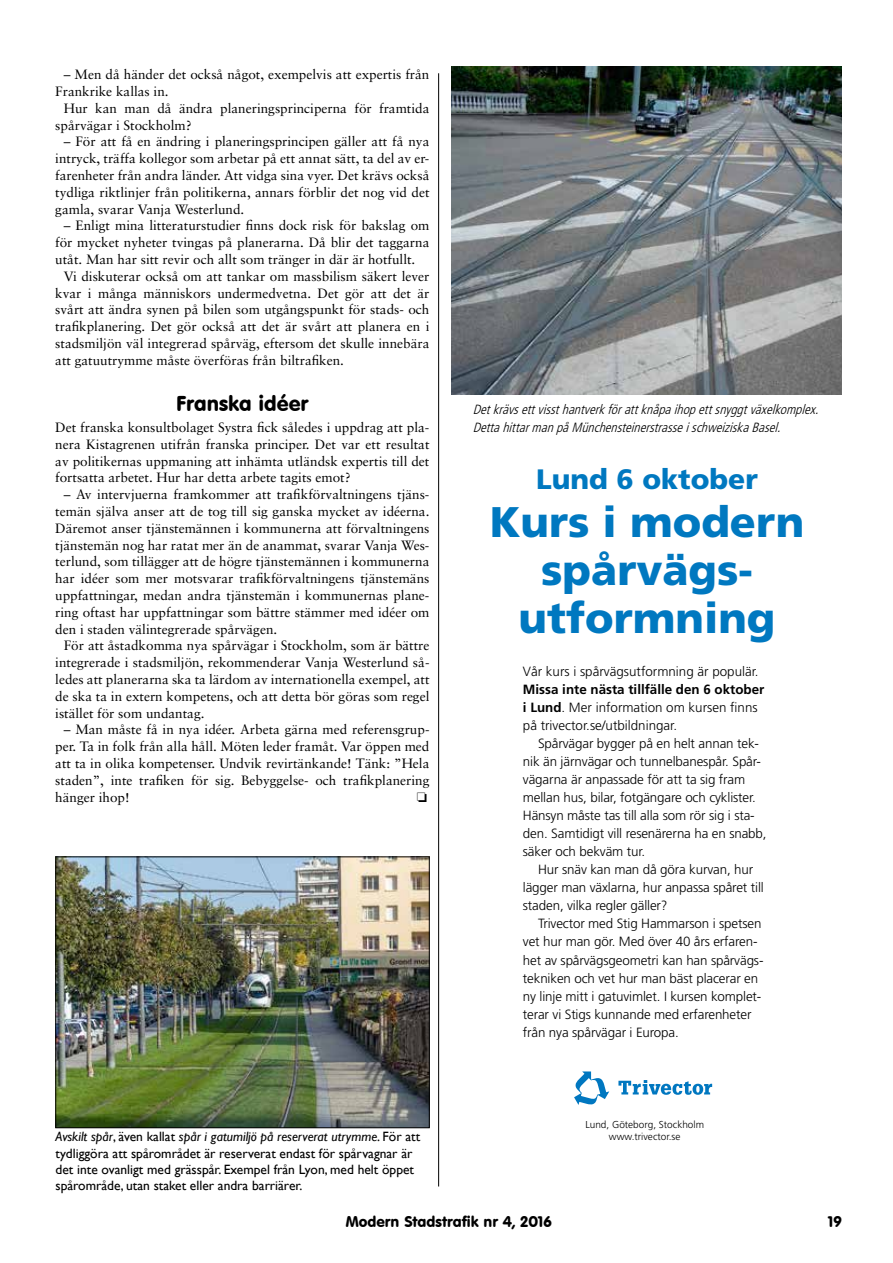
<style>
.page{position:relative;width:893px;height:1263px;background:#fff}
.page>*{position:absolute;margin:0;border:0;box-sizing:border-box;transform-origin:0 0}
.t1{font:900 42.75px/48.2px "Frutiger";color:#0078c0;text-align:center}
.t2{font:900 28.05px "Frutiger";color:#0078c0}
.t3{font:21px "VAG Rounded BT";color:#000}
.t4{font:15px "VAG Rounded BT";color:#000}
.t5{font:13.5px/16.8px "Sabon";color:#000;text-align:justify}
.t6{font:13.5px/16.2px "Gill Sans";color:#000}
.t7{font:300 13.35px/18px "Frutiger";letter-spacing:-.01em;color:#000}
.t8{font:italic 300 condensed 13.35px/18px "Frutiger";color:#000}
.t9{font:300 10.05px/12px "Frutiger";color:#000;text-align:center}
.s1{font-style:italic}
.s2{font-weight:700}
</style>
<div class="page">
<img style="left:58px;top:859px;width:369px;height:267px">
<div style="left:56px;top:857px;width:373px;height:271px;border:1px solid #000"></div>
<hr style="left:438px;top:73px;width:1px;height:1113px;background:#000">
<svg style="left:574px;top:1071px;width:35px;height:33px"></svg>
<svg style="left:618px;top:1080px;width:94px;height:15px"></svg>
<img style="left:451px;top:66px;width:390px;height:328px">
<p class="t5" style="left:55px;top:66px;width:376px;text-indent:9px">– Men då händer det också något, exempelvis att expertis från<br>Frankrike kallas in.</p>
<p class="t5" style="left:55px;top:100px;width:376px;text-indent:9px">Hur kan man då ändra planeringsprinciperna för framtida spårvägar i Stockholm?</p>
<p class="t5" style="left:55px;top:133px;width:376px;text-indent:9px">– För att få en ändring i planeringsprincipen gäller att få nya intryck, träffa kollegor som arbetar på ett annat sätt, ta del av er&shy;farenheter från andra länder. Att vidga sina vyer. Det krävs också tydliga riktlinjer från politikerna, annars förblir det nog vid det gamla, svarar Vanja Westerlund.</p>
<p class="t5" style="left:55px;top:217px;width:376px;text-indent:9px">– Enligt mina litteraturstudier finns dock risk för bakslag om för mycket nyheter tvingas på planerarna. Då blir det taggarna utåt. Man har sitt revir och allt som tränger in där är hotfullt.</p>
<p class="t5" style="left:55px;top:267px;width:376px;text-indent:9px">Vi diskuterar också om att tankar om massbilism säkert lever kvar i många människors undermedvetna. Det gör att det är svårt att ändra synen på bilen som utgångspunkt för stads- och trafikplanering. Det gör också att det är svårt att planera en i stadsmiljön väl integrerad spårväg, eftersom det skulle innebära att gatuutrymme måste överföras från biltrafiken.</p>
<h3 class="t3" style="left:176px;top:390px;width:134px">Franska idéer</h3>
<p class="t5" style="left:55px;top:419px;width:376px">Det franska konsultbolaget Systra fick således i uppdrag att pla&shy;nera Kistagrenen utifrån franska principer. Det var ett resultat av politikernas uppmaning att inhämta utländsk expertis till det fortsatta arbetet. Hur har detta arbete tagits emot?</p>
<p class="t5" style="left:55px;top:486px;width:376px;text-indent:9px">– Av intervjuerna framkommer att trafikförvaltningens tjäns&shy;temän själva anser att de tog till sig ganska mycket av idéerna.<br>Däremot anser tjänstemännen i kommunerna att förvaltningens tjänstemän nog har ratat mer än de anammat, svarar Vanja Wes&shy;terlund, som tillägger att de högre tjänstemännen i kommunerna har idéer som mer motsvarar trafikförvaltningens tjänstemäns uppfattningar, medan andra tjänstemän i kommunernas plane&shy;ring oftast har uppfattningar som bättre stämmer med idéer om den i staden välintegrerade spårvägen.</p>
<p class="t5" style="left:55px;top:637px;width:376px;text-indent:9px">För att åstadkomma nya spårvägar i Stockholm, som är bättre integrerade i stadsmiljön, rekommenderar Vanja Westerlund så&shy;ledes att planerarna ska ta lärdom av internationella exempel, att de ska ta in extern kompetens, och att detta bör göras som regel istället för som undantag.</p>
<p class="t5" style="left:55px;top:721px;width:376px;text-indent:9px">– Man måste få in nya idéer. Arbeta gärna med referensgrup&shy;per. Ta in folk från alla håll. Möten leder framåt. Var öppen med att ta in olika kompetenser. Undvik revirtänkande! Tänk: ”Hela staden”, inte trafiken för sig. Bebyggelse- och trafikplanering hänger ihop!</p>
<p class="t6" style="left:56px;top:1128px;width:366px"><span class="s1">Avskilt spår</span>, även kallat <span class="s1">spår i gatumiljö på reserverat utrymme</span>. För att tydliggöra att spårområdet är reserverat endast för spårvagnar är det inte ovanligt med grässpår. Exempel från Lyon, med helt öppet spårområde, utan staket eller andra barriärer.</p>
<p class="t8" style="left:473px;top:400px;width:351px">Detkrävsettvissthantverkförattknåpaihopettsnyggtväxelkomplex.<br>DettahittarmanpåMünchensteinerstrasseischweiziskaBasel.</p>
<h2 class="t2" style="left:536px;top:462px;width:223px">Lund 6 oktober</h2>
<h1 class="t1" style="left:490px;top:497px;width:316px">Kurs i modern spårvägs&shy;utformning</h1>
<p class="t7" style="left:523px;top:662px;width:237px">Vår kurs i spårvägsutformning är populär.</p>
<p class="t7" style="left:523px;top:680px;width:243px"><span class="s2">Missa inte nästa tillfälle den 6 oktober i Lund</span>. Mer information om kursen finns på trivector.se/utbildningar.</p>
<p class="t7" style="left:523px;top:734px;width:245px;text-indent:15px">Spårvägar bygger på en helt annan tek&shy;nik än järnvägar och tunnelbanespår. Spår&shy;vägarna är anpassade för att ta sig fram mellan hus, bilar, fotgängare och cyklister.<br>Hänsyn måste tas till alla som rör sig i sta&shy;den. Samtidigt vill resenärerna ha en snabb, säker och bekväm tur.</p>
<p class="t7" style="left:523px;top:861px;width:242px;text-indent:15px">Hur snäv kan man då göra kurvan, hur lägger man växlarna, hur anpassa spåret till staden, vilka regler gäller?</p>
<p class="t7" style="left:523px;top:915px;width:242px;text-indent:15px">Trivector med Stig Hammarson i spetsen vet hur man gör. Med över 40 års erfaren&shy;het av spårvägsgeometri kan han spårvägs&shy;tekniken och vet hur man bäst placerar en ny linje mitt i gatuvimlet. I kursen komplet&shy;terar vi Stigs kunnande med erfarenheter från nya spårvägar i Europa.</p>
<p class="t9" style="left:585px;top:1118px;width:120px">Lund, Göteborg, Stockholm www.trivector.se</p>
<p class="t4" style="left:346px;top:1212px;width:208px">Modern Stadstrafik nr 4, 2016</p>
<p class="t4" style="left:828px;top:1212px;width:15px">19</p>
</div>
